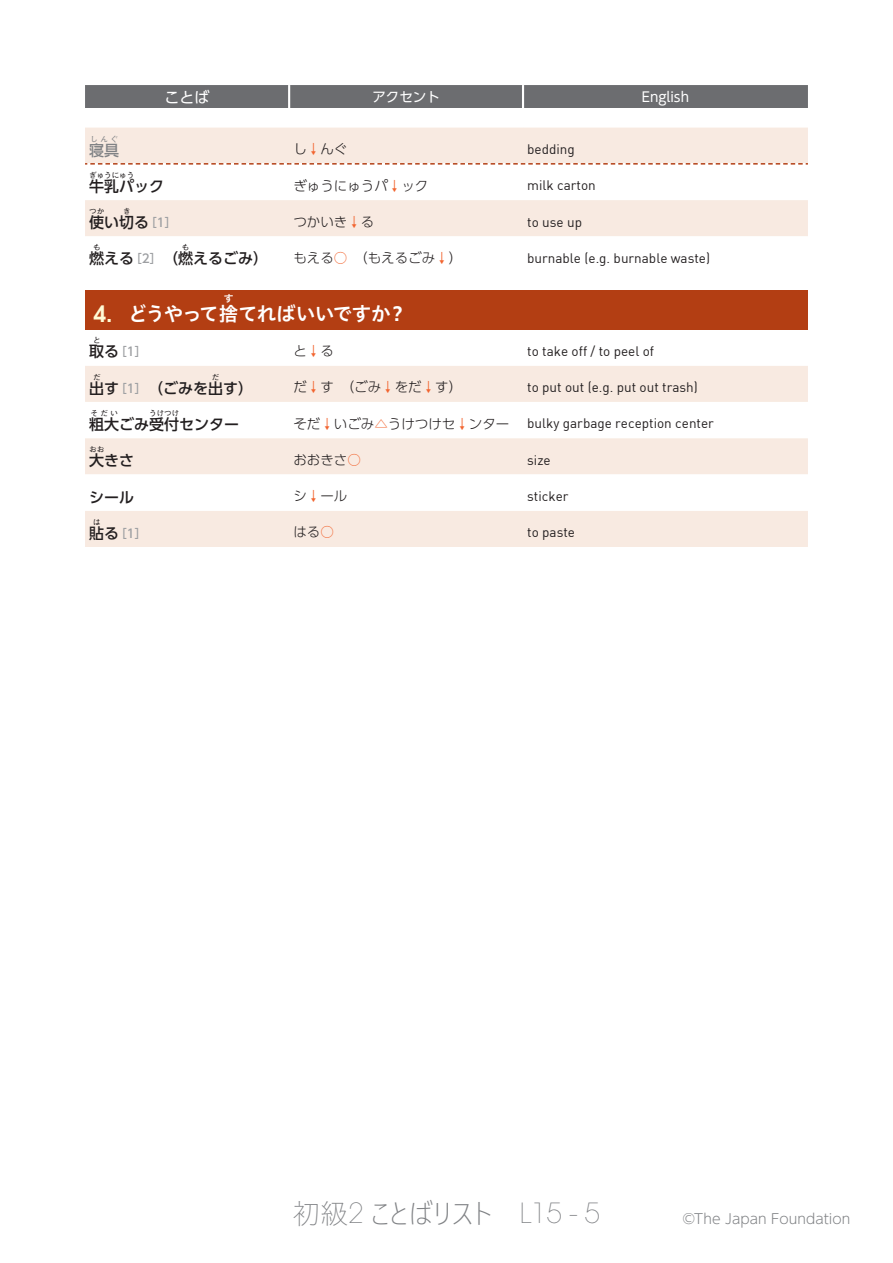
<style>
.page{position:relative;width:893px;height:1263px;background:#fff}
.page>*{position:absolute;margin:0;border:0;box-sizing:border-box;transform-origin:0 0}
.t1{font:300 27.6px "Yu Gothic UI";color:#808285}
.見出し語{font:19.5px "Hiragino UD Sans Std W6";letter-spacing:-.035em;color:#fff}
.見出し語-2{font:500 15px "UD Shin Go Pro";color:#231f20}
.t2{font:15px "UD Shin Go Pro";color:#fff}
.見出し語-3{font:500 15px "UD Shin Go Pro";color:#808285}
.t3{font:300 13.8px "UD Shin Go Pro";letter-spacing:.005em;color:#808285}
.英訳{font:13.5px "DIN";color:#231f20}
.アクセント{font:300 13.5px "UD Shin Go Pro";color:#231f20}
.t4{font:13.5px "UD Shin Go Pro";color:#fff}
.見出し語-4{font:500 12px "UD Shin Go Pro";color:#9d9fa2}
.見出し語-5{font:9.75px "Hiragino UD Sans Std W6";color:#fff}
.見出し語-6{font:500 7.5px "UD Shin Go Pro";color:#231f20}
.見出し語-7{font:500 7.5px "UD Shin Go Pro";color:#808285}
.s1{color:#f2642f}
.s2{font-size:15px;color:#231f20}
.s3{font-size:12px;color:#9d9fa2}
.s4{font-family:"Avant Garde";font-weight:600;font-size:22.5px;color:#fffbd5}
.s5{font-family:"Avant Garde";font-weight:200}
</style>
<div class="page">
<div style="left:85px;top:85px;width:723px;height:23px;background:#6c6d70"></div>
<hr style="left:288px;top:85px;width:2px;height:24px;background:#fff">
<hr style="left:522px;top:85px;width:2px;height:24px;background:#fff">
<div style="left:85px;top:128px;width:723px;height:419px;background:#f8eae1"></div>
<svg style="left:85px;top:165px;width:723px;height:346px"></svg>
<svg style="left:85px;top:273px;width:723px;height:17px"></svg>
<div style="left:85px;top:290px;width:723px;height:39px;background:#b33e13"></div>
<svg style="left:85px;top:163px;width:723px;height:2px"></svg>
<p class="見出し語-7" style="left:91px;top:133px;width:29px">しんぐ</p>
<p class="見出し語-3" style="left:89px;top:138px;width:32px">寝具</p>
<p class="t2" style="left:165px;top:85px;width:46px">ことば</p>
<p class="t4" style="left:372px;top:86px;width:69px">アクセント</p>
<p class="t4" style="left:642px;top:86px;width:49px">English</p>
<p class="アクセント" style="left:293px;top:138px;width:55px">し<span class="s1">↓</span>んぐ</p>
<p class="英訳" style="left:527px;top:141px;width:49px">bedding</p>
<p class="見出し語-6" style="left:89px;top:169px;width:47px">ぎゅうにゅう</p>
<p class="見出し語-2" style="left:89px;top:174px;width:77px">牛乳パック</p>
<p class="アクセント" style="left:293px;top:175px;width:136px">ぎゅうにゅうパ<span class="s1">↓</span>ック</p>
<p class="英訳" style="left:527px;top:177px;width:70px">milk carton</p>
<p class="見出し語-6" style="left:89px;top:205px;width:17px">つか</p>
<p class="見出し語-6" style="left:123px;top:205px;width:9px">き</p>
<p class="見出し語-2" style="left:89px;top:210px;width:47px">使い切</p>
<p class="見出し語-4" style="left:134px;top:213px;width:44px"><span class="s2">る</span>［1］</p>
<p class="アクセント" style="left:293px;top:211px;width:82px">つかいき<span class="s1">↓</span>る</p>
<p class="英訳" style="left:527px;top:213px;width:56px">to use up</p>
<p class="見出し語-2" style="left:89px;top:247px;width:180px">燃える<span class="s3">［2］</span>　（燃えるごみ）</p>
<p class="見出し語-6" style="left:93px;top:241px;width:9px">も</p>
<p class="見出し語-6" style="left:182px;top:241px;width:9px">も</p>
<p class="アクセント" style="left:293px;top:247px;width:170px">もえる<span class="s1">○</span>　（もえるごみ<span class="s1">↓</span>）</p>
<p class="英訳" style="left:527px;top:249px;width:184px">burnable (e.g. burnable waste)</p>
<p class="見出し語" style="left:94px;top:299px;width:315px"><span class="s4">4.</span> どうやって捨てればいいですか？</p>
<p class="見出し語-5" style="left:224px;top:291px;width:11px">す</p>
<p class="見出し語-6" style="left:93px;top:334px;width:9px">と</p>
<p class="見出し語-2" style="left:89px;top:340px;width:17px">取</p>
<p class="見出し語-4" style="left:104px;top:342px;width:44px"><span class="s2">る</span>［1］</p>
<p class="アクセント" style="left:293px;top:340px;width:42px">と<span class="s1">↓</span>る</p>
<p class="英訳" style="left:527px;top:343px;width:128px">to take off / to peel of</p>
<p class="見出し語-2" style="left:89px;top:376px;width:165px">出す<span class="s3">［1］</span>　（ごみを出す）</p>
<p class="見出し語-6" style="left:93px;top:371px;width:9px">だ</p>
<p class="見出し語-6" style="left:212px;top:371px;width:9px">だ</p>
<p class="アクセント" style="left:293px;top:376px;width:170px">だ<span class="s1">↓</span>す　（ごみ<span class="s1">↓</span>をだ<span class="s1">↓</span>す）</p>
<p class="英訳" style="left:527px;top:379px;width:172px">to put out (e.g. put out trash)</p>
<p class="見出し語-6" style="left:91px;top:407px;width:29px">そだい</p>
<p class="見出し語-6" style="left:149px;top:407px;width:31px">うけつけ</p>
<p class="見出し語-2" style="left:89px;top:412px;width:152px">粗大ごみ受付センター</p>
<p class="見出し語-6" style="left:89px;top:443px;width:17px">おお</p>
<p class="見出し語-2" style="left:89px;top:448px;width:47px">大きさ</p>
<p class="アクセント" style="left:293px;top:413px;width:217px">そだ<span class="s1">↓</span>いごみ<span class="s1">△</span>うけつけセ<span class="s1">↓</span>ンター</p>
<p class="英訳" style="left:527px;top:415px;width:188px">bulky garbage reception center</p>
<p class="アクセント" style="left:293px;top:449px;width:69px">おおきさ<span class="s1">○</span></p>
<p class="英訳" style="left:527px;top:451px;width:25px">size</p>
<p class="見出し語-2" style="left:89px;top:485px;width:47px">シール</p>
<p class="アクセント" style="left:293px;top:485px;width:55px">シ<span class="s1">↓</span>ール</p>
<p class="英訳" style="left:527px;top:488px;width:43px">sticker</p>
<p class="見出し語-2" style="left:89px;top:521px;width:16px">貼</p>
<p class="見出し語-6" style="left:93px;top:516px;width:9px">は</p>
<p class="見出し語-4" style="left:104px;top:523px;width:44px"><span class="s2">る</span>［1］</p>
<p class="アクセント" style="left:293px;top:521px;width:42px">はる<span class="s1">○</span></p>
<p class="英訳" style="left:527px;top:524px;width:49px">to paste</p>
<h1 class="t1" style="left:293px;top:1187px;width:309px">初級<span class="s5">2</span> ことばリスト <span class="s5">L15 - 5</span></h1>
<p class="t3" style="left:683px;top:1208px;width:169px">©The Japan Foundation</p>
</div>
